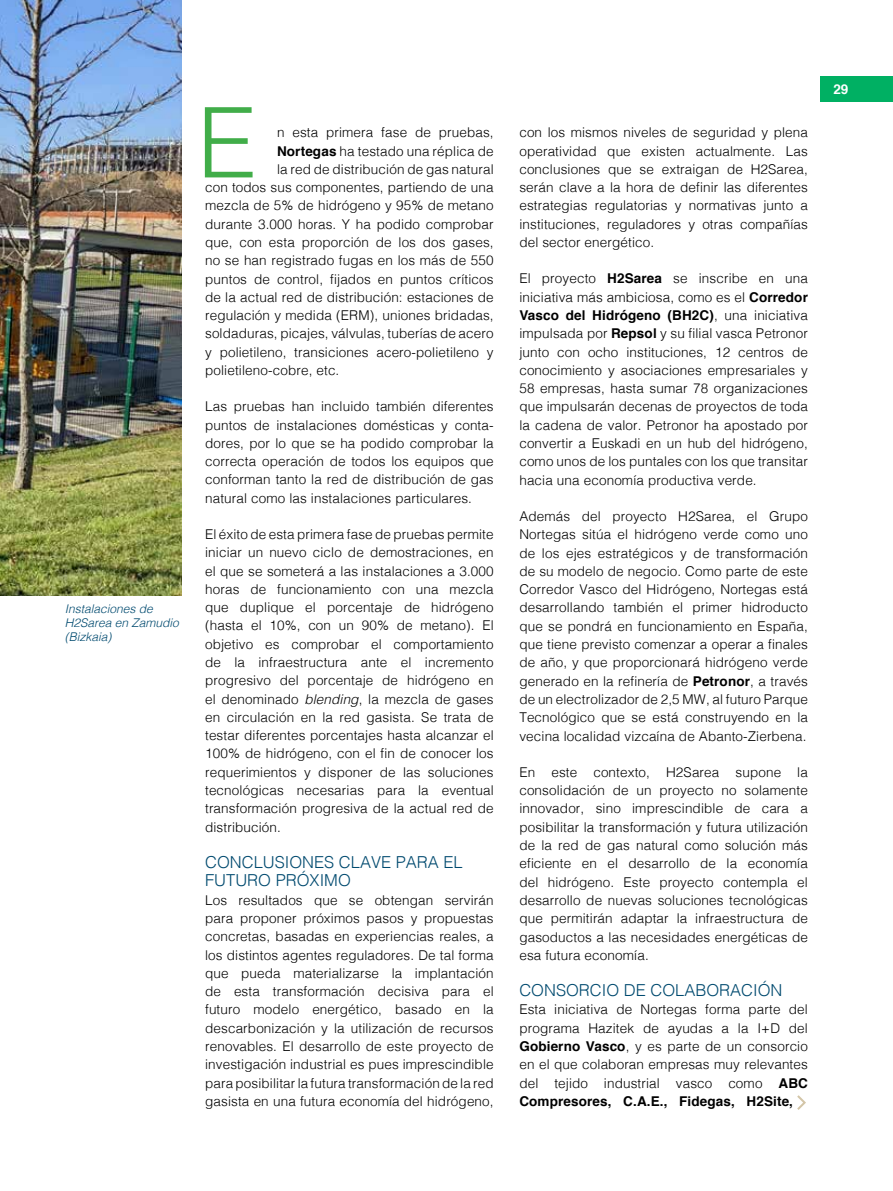
<style>
.page{position:relative;width:893px;height:1191px;background:#fff}
.page>*{position:absolute;margin:0;border:0;box-sizing:border-box;transform-origin:0 0}
.t1{font:300 97.5px "Helvetica";color:#41ad49}
.t2{font:300 16.5px/18.3px "Helvetica";color:#004a6f}
.t3{font:300 13.5px/18.3px "Helvetica";letter-spacing:.01em;color:#000;text-align:justify}
.t4{font:700 13.5px "Helvetica";color:#fff}
.t5{font:italic 300 12px/14.4px "Helvetica";color:#004a6f}
.s1{font-weight:700}
.s2{font-style:italic}
</style>
<div class="page">
<svg style="left:797px;top:1095px;width:9px;height:14px"></svg>
<img style="left:0;top:0;width:181px;height:595px">
<div style="left:821px;top:77px;width:72px;height:25px;background:#00b063"></div>
<p class="t5" style="left:65px;top:600px;width:116px">Instalaciones de<br>H2Sarea en Zamudio (Bizkaia)</p>
<h1 class="t1" style="left:197px;top:60px;width:61px">E</h1>
<p class="t3" style="left:277px;top:122px;width:218px">n esta primera fase de pruebas,</p>
<p class="t3" style="left:277px;top:141px;width:218px"><span class="s1">Nortegas</span> ha testado una réplica de</p>
<p class="t3" style="left:277px;top:159px;width:218px">la red de distribución de gas natural</p>
<p class="t3" style="left:205px;top:177px;width:290px">con todos sus componentes, partiendo de una</p>
<p class="t3" style="left:205px;top:195px;width:290px">mezcla de 5% de hidrógeno y 95% de metano</p>
<p class="t3" style="left:205px;top:214px;width:290px">durante 3.000 horas. Y ha podido comprobar</p>
<p class="t3" style="left:205px;top:232px;width:290px">que, con esta proporción de los dos gases,</p>
<p class="t3" style="left:205px;top:250px;width:290px">no se han registrado fugas en los más de 550</p>
<p class="t3" style="left:205px;top:269px;width:290px">puntos de control, fijados en puntos críticos</p>
<p class="t3" style="left:205px;top:287px;width:290px">de la actual red de distribución: estaciones de</p>
<p class="t3" style="left:205px;top:305px;width:290px">regulación y medida (ERM), uniones bridadas,</p>
<p class="t3" style="left:205px;top:323px;width:290px">soldaduras, picajes, válvulas, tuberías de acero</p>
<p class="t3" style="left:205px;top:342px;width:290px">y polietileno, transiciones acero-polietileno y</p>
<p class="t3" style="left:205px;top:360px;width:136px">polietileno-cobre, etc.</p>
<p class="t3" style="left:205px;top:396px;width:290px">Las pruebas han incluido también diferentes puntos de instalaciones domésticas y conta&shy;dores, por lo que se ha podido comprobar la correcta operación de todos los equipos que conforman tanto la red de distribución de gas natural como las instalaciones particulares.</p>
<p class="t3" style="left:205px;top:524px;width:290px">El éxito de esta primera fase de pruebas permite iniciar un nuevo ciclo de demostraciones, en el que se someterá a las instalaciones a 3.000 horas de funcionamiento con una mezcla que duplique el porcentaje de hidrógeno (hasta el 10%, con un 90% de metano). El objetivo es comprobar el comportamiento de la infraestructura ante el incremento progresivo del porcentaje de hidrógeno en el denominado <span class="s2">blending</span>, la mezcla de gases en circulación en la red gasista. Se trata de testar diferentes porcentajes hasta alcanzar el 100% de hidrógeno, con el fin de conocer los requerimientos y disponer de las soluciones tecnológicas necesarias para la eventual transformación progresiva de la actual red de distribución.</p>
<p class="t2" style="left:205px;top:852px;width:259px">CONCLUSIONES CLAVE PARA EL<br>FUTURO PRÓXIMO</p>
<p class="t3" style="left:205px;top:889px;width:290px">Los resultados que se obtengan servirán para proponer próximos pasos y propuestas concretas, basadas en experiencias reales, a los distintos agentes reguladores. De tal forma que pueda materializarse la implantación de esta transformación decisiva para el futuro modelo energético, basado en la descarbonización y la utilización de recursos renovables. El desarrollo de este proyecto de investigación industrial es pues imprescindible para posibilitar la futura transformación de la red gasista en una futura economía del hidrógeno,</p>
<p class="t3" style="left:519px;top:122px;width:290px">con los mismos niveles de seguridad y plena operatividad que existen actualmente. Las conclusiones que se extraigan de H2Sarea, serán clave a la hora de definir las diferentes estrategias regulatorias y normativas junto a instituciones, reguladores y otras compañías del sector energético.</p>
<p class="t3" style="left:519px;top:268px;width:290px">El proyecto <span class="s1">H2Sarea</span> se inscribe en una iniciativa más ambiciosa, como es el <span class="s1">Corredor Vasco del Hidrógeno (BH2C)</span>, una iniciativa impulsada por <span class="s1">Repsol</span> y su filial vasca Petronor junto con ocho instituciones, 12 centros de conocimiento y asociaciones empresariales y 58 empresas, hasta sumar 78 organizaciones que impulsarán decenas de proyectos de toda la cadena de valor. Petronor ha apostado por convertir a Euskadi en un hub del hidrógeno, como unos de los puntales con los que transitar hacia una economía productiva verde.</p>
<p class="t3" style="left:519px;top:506px;width:290px">Además del proyecto H2Sarea, el Grupo Nortegas sitúa el hidrógeno verde como uno de los ejes estratégicos y de transformación de su modelo de negocio. Como parte de este Corredor Vasco del Hidrógeno, Nortegas está desarrollando también el primer hidroducto que se pondrá en funcionamiento en España, que tiene previsto comenzar a operar a finales de año, y que proporcionará hidrógeno verde generado en la refinería de <span class="s1">Petronor</span>, a través de un electrolizador de 2,5 MW, al futuro Parque Tecnológico que se está construyendo en la vecina localidad vizcaína de Abanto-Zierbena.</p>
<p class="t3" style="left:519px;top:762px;width:290px">En este contexto, H2Sarea supone la consolidación de un proyecto no solamente innovador, sino imprescindible de cara a posibilitar la transformación y futura utilización de la red de gas natural como solución más eficiente en el desarrollo de la economía del hidrógeno. Este proyecto contempla el desarrollo de nuevas soluciones tecnológicas que permitirán adaptar la infraestructura de gasoductos a las necesidades energéticas de esa futura economía.</p>
<p class="t2" style="left:519px;top:980px;width:265px">CONSORCIO DE COLABORACIÓN</p>
<p class="t3" style="left:519px;top:999px;width:290px">Esta iniciativa de Nortegas forma parte del programa Hazitek de ayudas a la I+D del <span class="s1">Gobierno Vasco</span>, y es parte de un consorcio en el que colaboran empresas muy relevantes del tejido industrial vasco como <span class="s1">ABC Compresores, C.A.E., Fidegas, H2Site,</span></p>
<p class="t4" style="left:833px;top:79px;width:17px">29</p>
</div>
